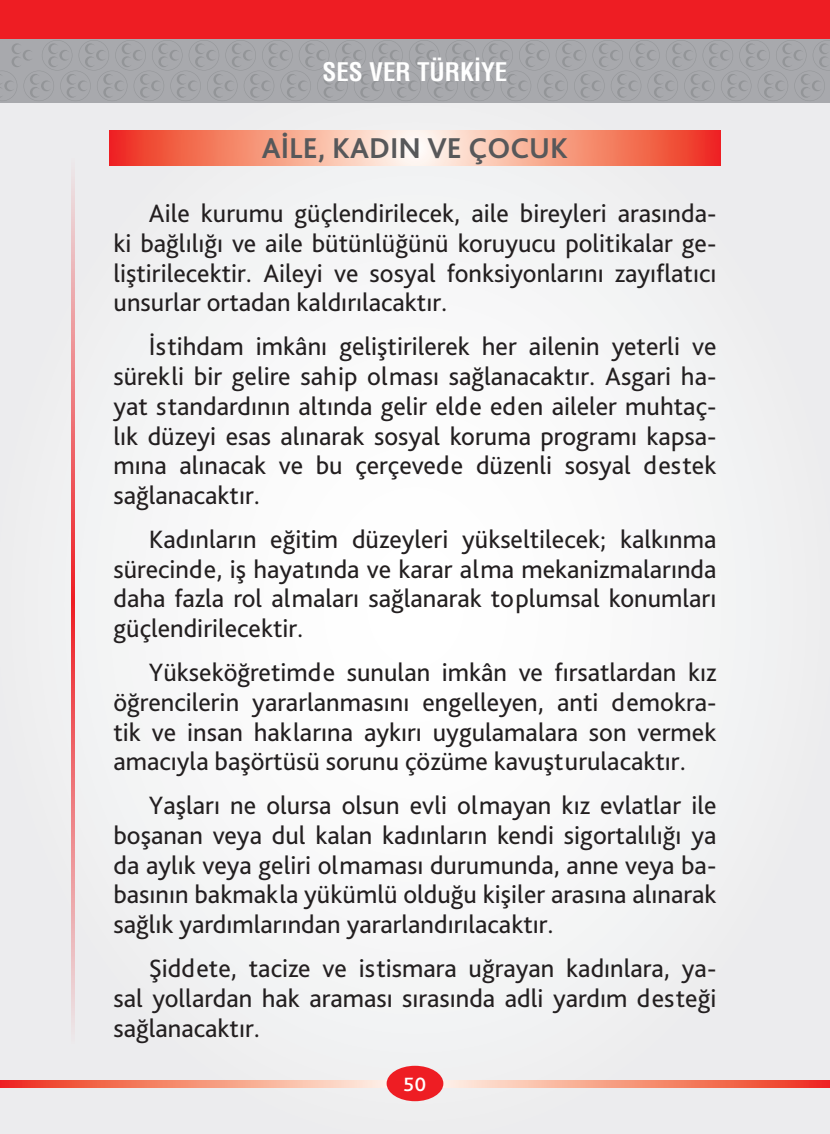
<style>
.page{position:relative;width:830px;height:1134px;background:#fff}
.page>*{position:absolute;margin:0;border:0;box-sizing:border-box;transform-origin:0 0}
.t1{font:700 30px "Bliss Pro";color:#57585a}
.t2{font:26.25px/29.8px "Bliss Pro";color:#231f20;text-align:justify}
.t3{font:700 25px "MHP Condensed";color:#fff}
.t4{font:25px "Bliss Pro";color:#fff}
</style>
<div class="page">
<div style="left:0;top:74px;width:829px;height:1060px;background:#f3f4f4"></div>
<div style="left:0;top:0;width:829px;height:39px;background:#ee1d23"></div>
<div style="left:0;top:39px;width:829px;height:63px;background:#a8a9ad"></div>
<svg style="left:0;top:40px;width:829px;height:61px"></svg>
<svg style="left:0;top:1081px;width:829px;height:7px;background:#f5907a"></svg>
<div style="left:386px;top:1066px;width:57px;height:35px;background:#ee1d23;border-radius:50%"></div>
<svg style="left:71px;top:160px;width:4px;height:882px;background:#ed8387"></svg>
<svg style="left:110px;top:130px;width:609px;height:35px;background:#f69782"></svg>
<p class="t3" style="left:322px;top:56px;width:186px">SES VER TÜRKİYE</p>
<p class="t1" style="left:262px;top:129px;width:308px">AİLE, KADIN VE ÇOCUK</p>
<p class="t2" style="left:113px;top:198px;width:604px;text-indent:35px">Aile kurumu güçlendirilecek, aile bireyleri arasında&shy;ki bağlılığı ve aile bütünlüğünü koruyucu politikalar ge&shy;liştirilecektir. Aileyi ve sosyal fonksiyonlarını zayıflatıcı unsurlar ortadan kaldırılacaktır.</p>
<p class="t2" style="left:113px;top:331px;width:604px;text-indent:35px">İstihdam imkânı geliştirilerek her ailenin yeterli ve sürekli bir gelire sahip olması sağlanacaktır. Asgari ha&shy;yat standardının altında gelir elde eden aileler muhtaç&shy;lık düzeyi esas alınarak sosyal koruma programı kapsa&shy;mına alınacak ve bu çerçevede düzenli sosyal destek sağlanacaktır.</p>
<p class="t2" style="left:113px;top:524px;width:604px;text-indent:35px">Kadınların eğitim düzeyleri yükseltilecek; kalkınma sürecinde, iş hayatında ve karar alma mekanizmalarında daha fazla rol almaları sağlanarak toplumsal konumları güçlendirilecektir.</p>
<p class="t2" style="left:113px;top:657px;width:604px;text-indent:35px">Yükseköğretimde sunulan imkân ve fırsatlardan kız öğrencilerin yararlanmasını engelleyen, anti demokra&shy;tik ve insan haklarına aykırı uygulamalara son vermek amacıyla başörtüsü sorunu çözüme kavuşturulacaktır.</p>
<p class="t2" style="left:113px;top:790px;width:604px;text-indent:35px">Yaşları ne olursa olsun evli olmayan kız evlatlar ile boşanan veya dul kalan kadınların kendi sigortalılığı ya da aylık veya geliri olmaması durumunda, anne veya ba&shy;basının bakmakla yükümlü olduğu kişiler arasına alınarak sağlık yardımlarından yararlandırılacaktır.</p>
<p class="t2" style="left:113px;top:953px;width:604px;text-indent:35px">Şiddete, tacize ve istismara uğrayan kadınlara, ya&shy;sal yollardan hak araması sırasında adli yardım desteği sağlanacaktır.</p>
<p class="t4" style="left:403px;top:1067px;width:24px">50</p>
</div>
